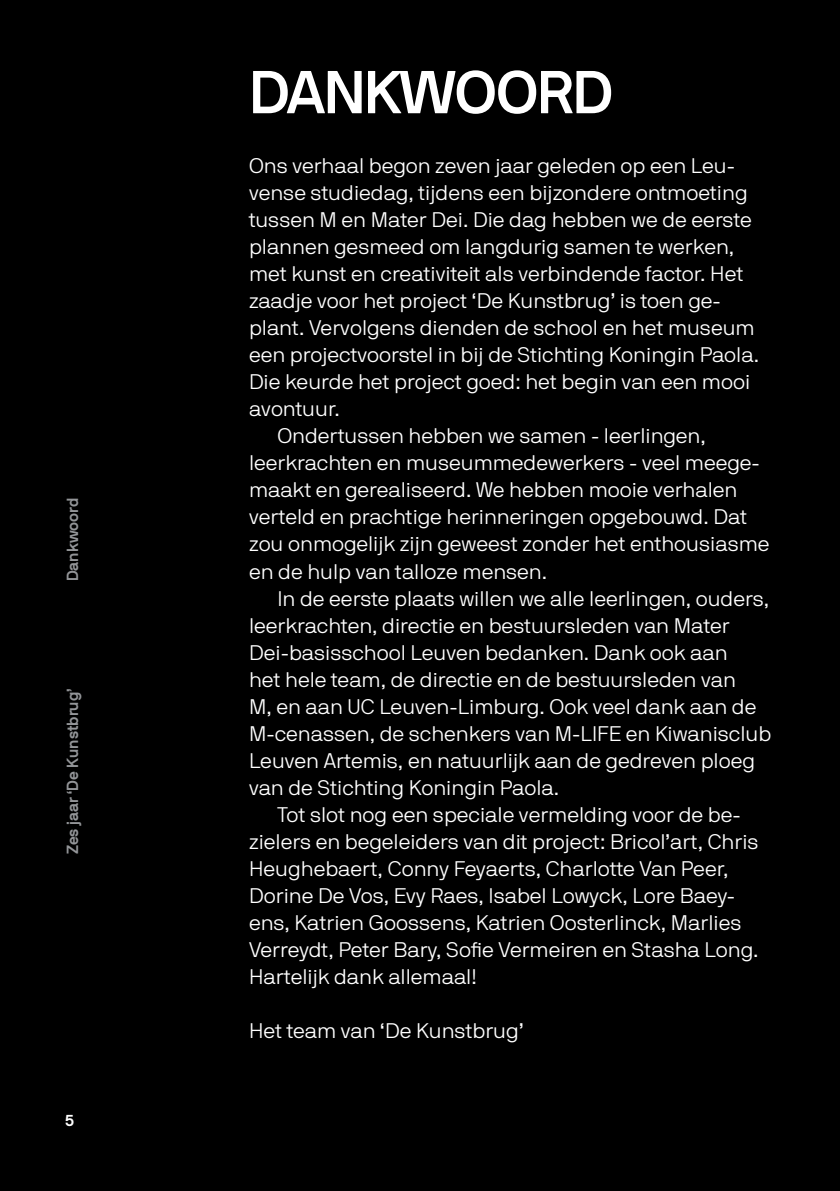
<style>
.page{position:relative;width:840px;height:1191px;background:#fff}
.page>*{position:absolute;margin:0;border:0;box-sizing:border-box;transform-origin:0 0}
.t1{font:700 60px "NB International Pro";letter-spacing:-.02em;color:#fff}
.t2{font:300 21px "NB International Pro";color:#fff}
.t3{font:700 16px "NB International Pro";color:#939598}
.t4{font:700 16px "NB International Pro";color:#fff}
</style>
<div class="page">
<div style="left:0;top:0;width:839px;height:1191px;background:#000"></div>
<p class="t3" style="left:63px;top:581px;width:85px;rotate:-90deg">Dankwoord</p>
<p class="t3" style="left:63px;top:854px;width:167px;rotate:-90deg">Zes jaar ‘De Kunstbrug’</p>
<p class="t4" style="left:65px;top:1110px;width:11px">5</p>
<h1 class="t1" style="left:249px;top:57px;width:365px">DANKWOORD</h1>
<p class="t2" style="left:249px;top:154px;width:487px">Ons verhaal begon zeven jaar geleden op een Leu-</p>
<p class="t2" style="left:249px;top:181px;width:500px">vense studiedag, tijdens een bijzondere ontmoeting</p>
<p class="t2" style="left:249px;top:208px;width:504px">tussen M en Mater Dei. Die dag hebben we de eerste</p>
<p class="t2" style="left:249px;top:235px;width:486px">plannen gesmeed om langdurig samen te werken,</p>
<p class="t2" style="left:249px;top:262px;width:495px">met kunst en creativiteit als verbindende factor. Het</p>
<p class="t2" style="left:249px;top:289px;width:473px">zaadje voor het project ‘De Kunstbrug’ is toen ge-</p>
<p class="t2" style="left:249px;top:316px;width:507px">plant. Vervolgens dienden de school en het museum</p>
<p class="t2" style="left:249px;top:343px;width:511px">een projectvoorstel in bij de Stichting Koningin Paola.</p>
<p class="t2" style="left:249px;top:370px;width:502px">Die keurde het project goed: het begin van een mooi</p>
<p class="t2" style="left:249px;top:397px;width:92px">avontuur.</p>
<p class="t2" style="left:277px;top:424px;width:429px">Ondertussen hebben we samen - leerlingen,</p>
<p class="t2" style="left:249px;top:451px;width:512px">leerkrachten en museummedewerkers - veel meege-</p>
<p class="t2" style="left:249px;top:478px;width:489px">maakt en gerealiseerd. We hebben mooie verhalen</p>
<p class="t2" style="left:249px;top:505px;width:499px">verteld en prachtige herinneringen opgebouwd. Dat</p>
<p class="t2" style="left:249px;top:532px;width:521px">zou onmogelijk zijn geweest zonder het enthousiasme</p>
<p class="t2" style="left:249px;top:559px;width:299px">en de hulp van talloze mensen.</p>
<p class="t2" style="left:277px;top:586px;width:493px">In de eerste plaats willen we alle leerlingen, ouders,</p>
<p class="t2" style="left:249px;top:613px;width:482px">leerkrachten, directie en bestuursleden van Mater</p>
<p class="t2" style="left:249px;top:640px;width:480px">Dei-basisschool Leuven bedanken. Dank ook aan</p>
<p class="t2" style="left:249px;top:667px;width:488px">het hele team, de directie en de bestuursleden van</p>
<p class="t2" style="left:249px;top:694px;width:508px">M, en aan UC Leuven-Limburg. Ook veel dank aan de</p>
<p class="t2" style="left:249px;top:721px;width:523px">M-cenassen, de schenkers van M-LIFE en Kiwanisclub</p>
<p class="t2" style="left:249px;top:748px;width:507px">Leuven Artemis, en natuurlijk aan de gedreven ploeg</p>
<p class="t2" style="left:249px;top:775px;width:311px">van de Stichting Koningin Paola.</p>
<p class="t2" style="left:277px;top:802px;width:464px">Tot slot nog een speciale vermelding voor de be-</p>
<p class="t2" style="left:249px;top:829px;width:510px">zielers en begeleiders van dit project: Bricol’art, Chris</p>
<p class="t2" style="left:249px;top:856px;width:480px">Heughebaert, Conny Feyaerts, Charlotte Van Peer,</p>
<p class="t2" style="left:249px;top:883px;width:487px">Dorine De Vos, Evy Raes, Isabel Lowyck, Lore Baey-</p>
<p class="t2" style="left:249px;top:910px;width:493px">ens, Katrien Goossens, Katrien Oosterlinck, Marlies</p>
<p class="t2" style="left:249px;top:937px;width:511px">Verreydt, Peter Bary, Sofie Vermeiren en Stasha Long.</p>
<p class="t2" style="left:249px;top:964px;width:229px">Hartelijk dank allemaal!</p>
<p class="t2" style="left:249px;top:1018px;width:276px">Het team van ‘De Kunstbrug’</p>
</div>
